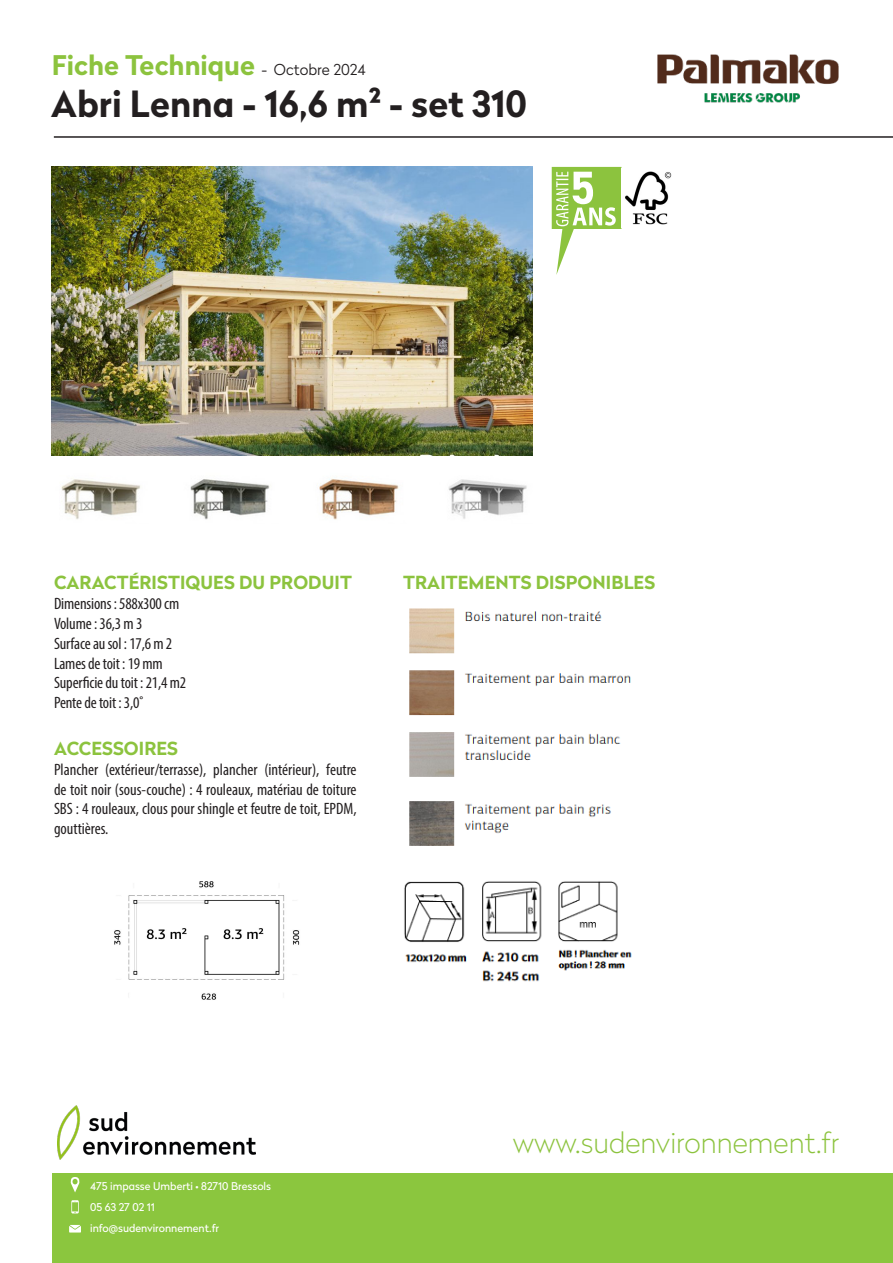
<style>
.page{position:relative;width:893px;height:1263px;background:#fff}
.page>*{position:absolute;margin:0;border:0;box-sizing:border-box;transform-origin:0 0}
.t1{font:700 36px "Radikal";color:#231f20}
.t2{font:100 28.5px "Radikal";color:#8cc33e}
.t3{font:700 27px "Radikal";color:#8cc33e}
.titre{font:700 18px "Radikal";letter-spacing:.005em;color:#8cc33e}
.t4{font:condensed 16.5px/19.8px "Myriad Pro";letter-spacing:-.01em;color:#231f20;text-align:justify}
.t5{font:10.65px/20.5px "Radikal";color:#fff}
.s1{font-weight:300;font-size:15px;color:#231f20}
</style>
<div class="page">
<div style="left:53px;top:1172px;width:840px;height:91px;background:#8bc63e"></div>
<img style="left:57px;top:1106px;width:199px;height:53px">
<svg style="left:70px;top:1177px;width:10px;height:15px"></svg>
<svg style="left:69px;top:1225px;width:12px;height:7px"></svg>
<svg style="left:71px;top:1200px;width:8px;height:13px"></svg>
<img style="left:52px;top:167px;width:480px;height:288px">
<hr style="left:54px;top:136px;width:839px;height:2px;background:#231f20">
<img style="left:657px;top:54px;width:182px;height:49px">
<img style="left:409px;top:608px;width:222px;height:238px">
<div style="left:462px;top:626px;width:104px;height:16px;background:#fff"></div>
<div style="left:462px;top:689px;width:95px;height:16px;background:#fff"></div>
<div style="left:462px;top:766px;width:95px;height:16px;background:#fff"></div>
<div style="left:462px;top:836px;width:104px;height:15px;background:#fff"></div>
<img style="left:114px;top:881px;width:186px;height:119px">
<svg style="left:552px;top:167px;width:69px;height:108px"></svg>
<img style="left:61px;top:479px;width:466px;height:41px">
<img style="left:625px;top:171px;width:47px;height:54px">
<img style="left:404px;top:881px;width:228px;height:101px">
<p class="t3" style="left:52px;top:45px;width:315px">Fiche Technique <span class="s1">- Octobre 2024</span></p>
<p class="t1" style="left:51px;top:78px;width:477px">Abri Lenna - 16,6 m² - set 310</p>
<p class="titre" style="left:54px;top:570px;width:299px">CARACTÉRISTIQUES DU PRODUIT</p>
<p class="titre" style="left:403px;top:570px;width:253px">TRAITEMENTS DISPONIBLES</p>
<p class="t4" style="left:54px;top:594px;width:127px">Dimensions : 588x300 cm</p>
<p class="t4" style="left:54px;top:613px;width:90px">Volume : 36,3 m 3</p>
<p class="t4" style="left:54px;top:633px;width:120px">Surface au sol : 17,6 m 2</p>
<p class="t4" style="left:54px;top:653px;width:110px">Lames de toit : 19 mm</p>
<p class="t4" style="left:54px;top:673px;width:134px">Superficie du toit : 21,4 m2</p>
<p class="t4" style="left:54px;top:693px;width:92px">Pente de toit : 3,0˚</p>
<p class="titre" style="left:54px;top:735px;width:126px">ACCESSOIRES</p>
<p class="t4" style="left:54px;top:759px;width:304px">Plancher (extérieur/terrasse), plancher (intérieur), feutre de toit noir (sous-couche) : 4 rouleaux, matériau de toiture SBS : 4 rouleaux, clous pour shingle et feutre de toit, EPDM, gouttières.</p>
<p class="t5" style="left:90px;top:1175px;width:182px">475 impasse Umberti • 82710 Bressols<br>05 63 27 02 11</p>
<p class="t5" style="left:90px;top:1217px;width:130px">info@sudenvironnement.fr</p>
<h2 class="t2" style="left:513px;top:1123px;width:328px">www.sudenvironnement.fr</h2>
</div>
